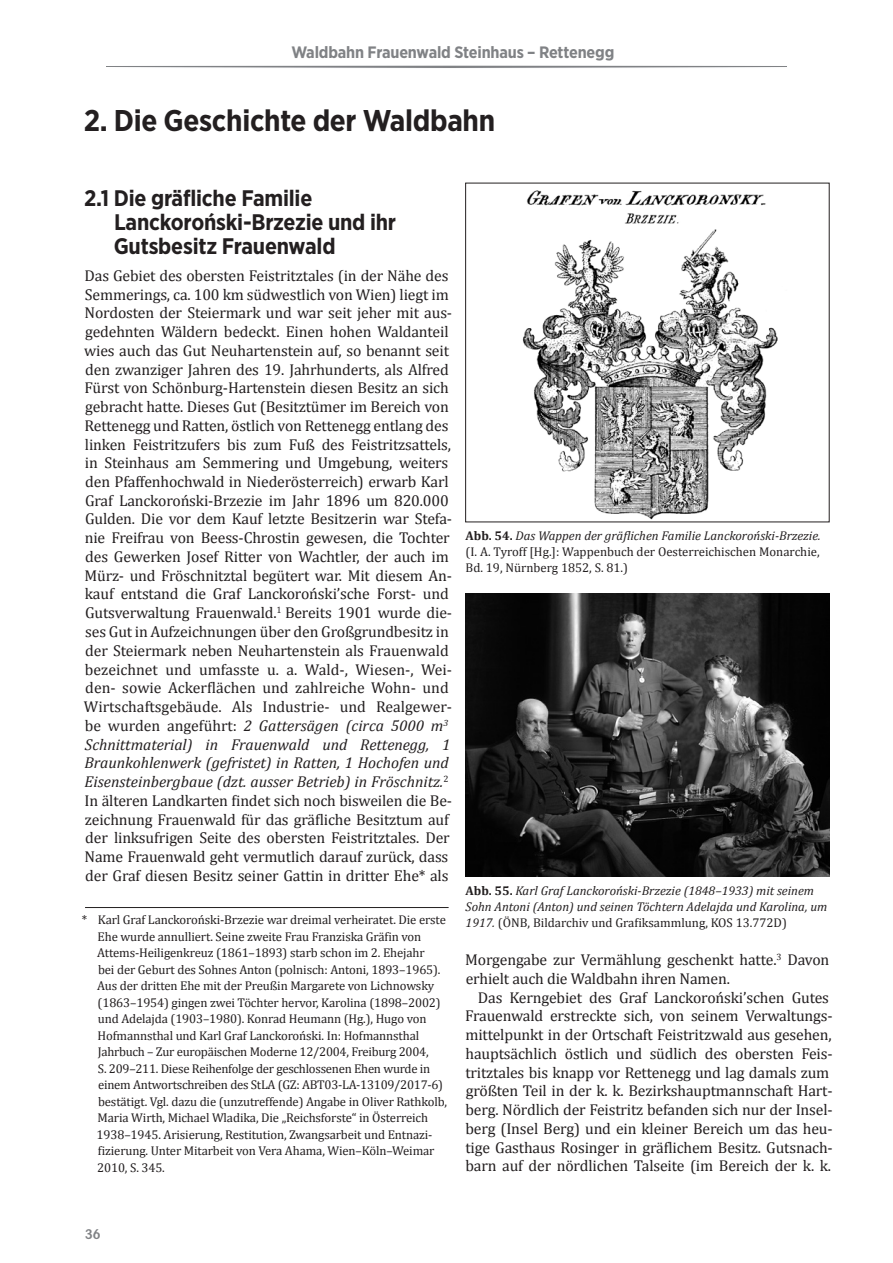
<style>
.page{position:relative;width:893px;height:1263px;background:#fff}
.page>*{position:absolute;margin:0;border:0;box-sizing:border-box;transform-origin:0 0}
.t1{font:700 30px "Gotham Narrow";letter-spacing:-.01em;color:#231f20}
.t2{font:700 22.5px/24px "Gotham Narrow";letter-spacing:-.01em;color:#231f20}
.t3{font:700 16.5px "Gotham Narrow";letter-spacing:-.01em;color:#808285}
.t4{font:15.75px/18.8px "Cambria";letter-spacing:-.01em;color:#231f20}
.t5{font:700 15px "Corporate E";color:#808285}
.t6{font:12.75px/16.5px "Cambria";letter-spacing:-.01em;color:#231f20}
.t7{font:italic 12.75px/15.8px "Cambria";color:#231f20}
.s1{font-style:italic}
.s2{font-weight:700}
.s3{font-weight:700;font-style:normal}
.s4{font-style:normal}
</style>
<div class="page">
<div style="left:106px;top:66px;width:681px;height:2px;background:#808285;border:2px solid #fff"></div>
<hr style="left:85px;top:907px;width:364px;height:1px;background:#231f20">
<img style="left:522px;top:190px;width:256px;height:330px">
<img style="left:466px;top:593px;width:363px;height:284px">
<p class="t3" style="left:291px;top:41px;width:324px">Waldbahn Frauenwald Steinhaus – Rettenegg</p>
<h1 class="t1" style="left:84px;top:101px;width:413px">2. Die Geschichte der Waldbahn</h1>
<h2 class="t2" style="left:114px;top:186px;width:284px;text-indent:-30px">2.1 Die gräfliche Familie<br>Lanckoroński-Brzezie und ihr<br>Gutsbesitz Frauenwald</h2>
<p class="t4" style="left:84px;top:266px;width:370px">Das Gebiet des obersten Feistritztales (in der Nähe des Semmerings, ca. 100 km südwestlich von Wien) liegt im Nordosten der Steiermark und war seit jeher mit aus&shy;gedehnten Wäldern bedeckt. Einen hohen Waldanteil wies auch das Gut Neuhartenstein auf, so benannt seit den zwanziger Jahren des 19. Jahrhunderts, als Alfred Fürst von Schönburg-Hartenstein diesen Besitz an sich gebracht hatte. Dieses Gut (Besitztümer im Bereich von Rettenegg und Ratten, östlich von Rettenegg entlang des linken Feistritzufers bis zum Fuß des Feistritzsattels, in Steinhaus am Semmering und Umgebung, weiters den Pfaffenhochwald in Niederösterreich) erwarb Karl Graf Lanckoroński-Brzezie im Jahr 1896 um 820.000<br>Gulden. Die vor dem Kauf letzte Besitzerin war Stefa&shy;nie Freifrau von Beess-Chrostin gewesen, die Tochter des Gewerken Josef Ritter von Wachtler, der auch im Mürz- und Fröschnitztal begütert war. Mit diesem An&shy;kauf entstand die Graf Lanckoroński’sche Forst- und Gutsverwaltung Frauenwald.<sup>1</sup> Bereits 1901 wurde die&shy;ses Gut in Aufzeichnungen über den Großgrundbesitz in der Steiermark neben Neuhartenstein als Frauenwald bezeichnet und umfasste u. a. Wald-, Wiesen-, Wei&shy;den- sowie Ackerflächen und zahlreiche Wohn- und Wirtschaftsgebäude. Als Industrie- und Realgewer&shy;be wurden angeführt: <span class="s1">2 Gattersägen (circa 5000 m</span><sup>3<br></sup><span class="s1">Schnittmaterial) in Frauenwald und Rettenegg, 1<br>Braunkohlenwerk (gefristet) in Ratten, 1 Hochofen und Eisensteinbergbaue (dzt. ausser Betrieb) in Fröschnitz.</span><sup>2<br></sup>In älteren Landkarten findet sich noch bisweilen die Be&shy;zeichnung Frauenwald für das gräfliche Besitztum auf der linksufrigen Seite des obersten Feistritztales. Der Name Frauenwald geht vermutlich darauf zurück, dass der Graf diesen Besitz seiner Gattin in dritter Ehe* als</p>
<p class="t6" style="left:97px;top:911px;width:352px;text-indent:-15px">* Karl Graf Lanckoroński-Brzezie war dreimal verheiratet. Die erste Ehe wurde annulliert. Seine zweite Frau Franziska Gräfin von Attems-Heiligenkreuz (1861–1893) starb schon im 2. Ehejahr<br>bei der Geburt des Sohnes Anton (polnisch: Antoni, 1893–1965).<br>Aus der dritten Ehe mit der Preußin Margarete von Lichnowsky (1863–1954) gingen zwei Töchter hervor, Karolina (1898–2002) und Adelajda (1903–1980). Konrad Heumann (Hg.), Hugo von Hofmannsthal und Karl Graf Lanckoroński. In: Hofmannsthal Jahrbuch – Zur europäischen Moderne 12/2004, Freiburg 2004,<br>S. 209–211. Diese Reihenfolge der geschlossenen Ehen wurde in einem Antwortschreiben des StLA (GZ: ABT03-LA-13109/2017-6) bestätigt. Vgl. dazu die (unzutreffende) Angabe in Oliver Rathkolb, Maria Wirth, Michael Wladika, Die „Reichsforste“ in Österreich 1938–1945. Arisierung, Restitution, Zwangsarbeit und Entnazi&shy;fizierung. Unter Mitarbeit von Vera Ahama, Wien–Köln–Weimar 2010, S. 345.</p>
<p class="t6" style="left:466px;top:528px;width:357px;line-height:15.8px;text-align:justify"><span class="s2">Abb. 54.</span> <span class="s1">Das Wappen der gräflichen Familie Lanckoroński-Brzezie. </span>(I. A. Tyroff [Hg.]: Wappenbuch der Oesterreichischen Monarchie, Bd. 19, Nürnberg 1852, S. 81.)</p>
<p class="t7" style="left:466px;top:883px;width:363px"><span class="s3">Abb. 55.</span> Karl Graf Lanckoroński-Brzezie (1848–1933) mit seinem<br>Sohn Antoni (Anton) und seinen Töchtern Adelajda und Karolina, um<br>1917. <span class="s4">(ÖNB, Bildarchiv und Grafiksammlung, KOS 13.772D)</span></p>
<p class="t4" style="left:465px;top:950px;width:366px">Morgengabe zur Vermählung geschenkt hatte.<sup>3</sup> Davon erhielt auch die Waldbahn ihren Namen.</p>
<p class="t4" style="left:465px;top:988px;width:369px;text-align:center">Das Kerngebiet des Graf Lanckoroński’schen Gutes Frauenwald erstreckte sich, von seinem Verwaltungs&shy;mittelpunkt in der Ortschaft Feistritzwald aus gesehen, hauptsächlich östlich und südlich des obersten Feis&shy;tritztales bis knapp vor Rettenegg und lag damals zum größten Teil in der k. k. Bezirkshauptmannschaft Hart&shy;berg. Nördlich der Feistritz befanden sich nur der Insel&shy;berg (Insel Berg) und ein kleiner Bereich um das heu&shy;tige Gasthaus Rosinger in gräflichem Besitz. Gutsnach&shy;barn auf der nördlichen Talseite (im Bereich der k. k.</p>
<p class="t5" style="left:85px;top:1226px;width:17px">36</p>
</div>
